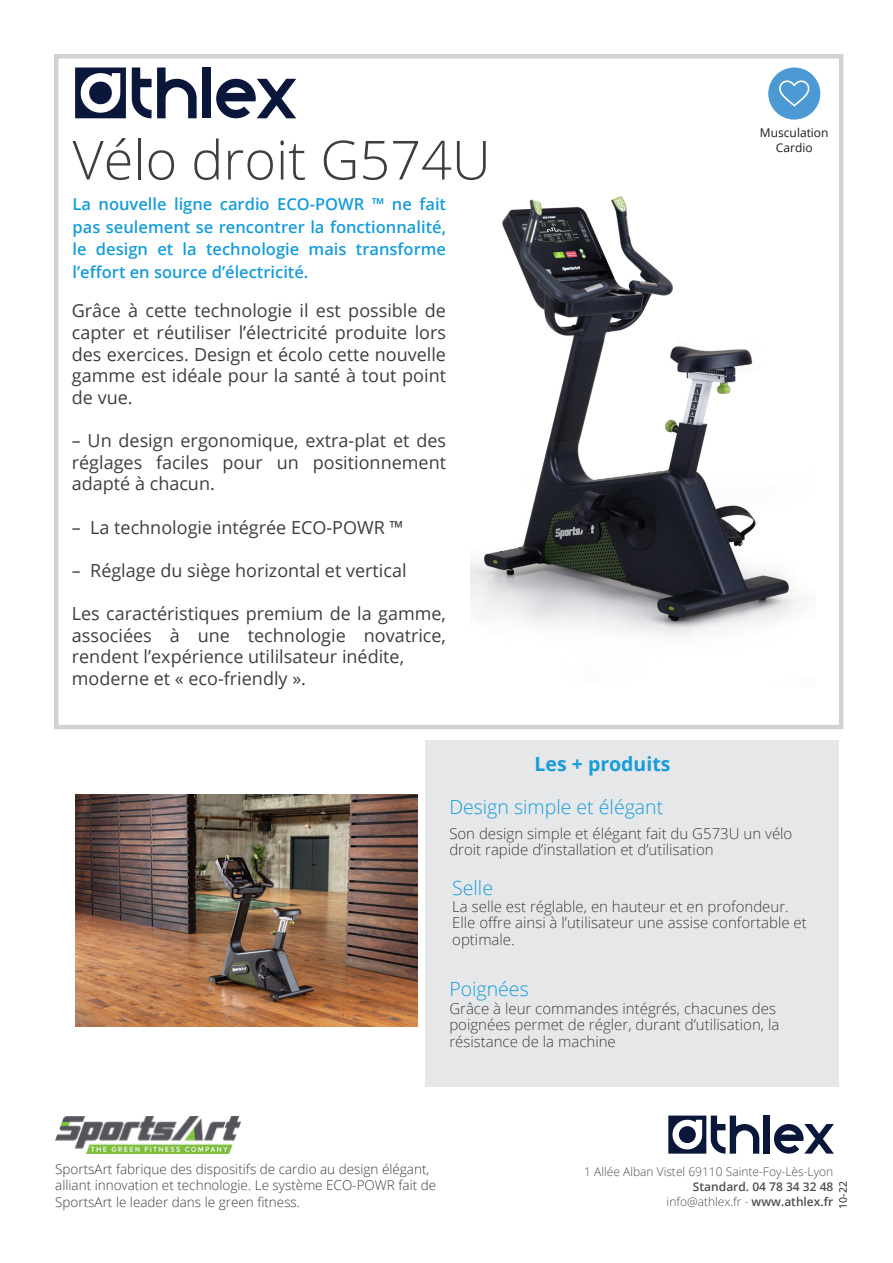
<style>
.page{position:relative;width:893px;height:1263px;background:#fff}
.page>*{position:absolute;margin:0;border:0;box-sizing:border-box;transform-origin:0 0}
.t1{font:300 54px "Open Sans";color:#3e3e3f}
.t2{font:300 19.5px "Open Sans";color:#179dd9}
.t3{font:700 19.5px "Open Sans";color:#179dd9}
.t4{font:18px/21.6px "Open Sans";color:#3e3e3f;text-align:justify}
.t5{font:600 16.5px/22.5px "Open Sans";color:#179dd9;text-align:justify}
.t6{font:300 15px "Open Sans";color:#3e3e3f}
.t7{font:300 13.5px/16.2px "Open Sans";color:#3e3e3f}
.t8{font:300 12px/15px "Open Sans";color:#4e4e4e;text-align:right}
.t9{font:12px/14.4px "Open Sans";color:#1c1c1c;text-align:center}
.t10{font:10.5px "Open Sans";color:#231f20}
.s1{font-weight:600}
</style>
<div class="page">
<div style="left:54px;top:54px;width:789px;height:675px;border:4px solid #d1d2d4"></div>
<div style="left:425px;top:740px;width:414px;height:346px;background:#e6e7e9"></div>
<svg style="left:75px;top:68px;width:51px;height:50px"></svg>
<svg style="left:132px;top:67px;width:65px;height:51px"></svg>
<div style="left:202px;top:67px;width:9px;height:51px;background:#0a163a"></div>
<svg style="left:216px;top:79px;width:80px;height:39px"></svg>
<div style="left:768px;top:67px;width:52px;height:53px;background:#4d99d4;border-radius:50%"></div>
<svg style="left:779px;top:80px;width:30px;height:27px"></svg>
<img style="left:76px;top:794px;width:341px;height:233px">
<img style="left:471px;top:196px;width:327px;height:439px">
<svg style="left:668px;top:1115px;width:91px;height:38px"></svg>
<div style="left:763px;top:1115px;width:7px;height:38px;background:#0a163a"></div>
<svg style="left:774px;top:1124px;width:60px;height:29px"></svg>
<img style="left:55px;top:1116px;width:185px;height:37px">
<p class="t1" style="left:73px;top:123px;width:420px">Vélo droit G574U</p>
<p class="t5" style="left:73px;top:193px;width:375px">La nouvelle ligne cardio ECO-POWR ™ ne fait pas seulement se rencontrer la fonctionnalité, le design et la technologie mais transforme l’effort en source d’électricité.</p>
<p class="t4" style="left:72px;top:300px;width:376px">Grâce à cette technologie il est possible de capter et réutiliser l’électricité produite lors des exercices. Design et écolo cette nouvelle gamme est idéale pour la santé à tout point de vue.</p>
<p class="t4" style="left:72px;top:429px;width:376px">– Un design ergonomique, extra-plat et des réglages faciles pour un positionnement adapté à chacun.</p>
<p class="t4" style="left:72px;top:516px;width:333px">– La technologie intégrée ECO-POWR ™</p>
<p class="t4" style="left:72px;top:559px;width:336px">– Réglage du siège horizontal et vertical</p>
<p class="t4" style="left:72px;top:602px;width:376px">Les caractéristiques premium de la gamme, associées à une technologie novatrice, rendent l’expérience utililsateur inédite,</p>
<p class="t4" style="left:72px;top:667px;width:236px">moderne et « eco-friendly ».</p>
<p class="t3" style="left:534px;top:750px;width:138px">Les + produits</p>
<p class="t2" style="left:449px;top:793px;width:215px">Design simple et élégant</p>
<p class="t9" style="left:760px;top:125px;width:70px">Musculation<br>Cardio</p>
<p class="t6" style="left:449px;top:823px;width:345px">Son design simple et élégant fait du G573U un vélo</p>
<p class="t6" style="left:449px;top:839px;width:266px">droit rapide d’installation et d’utilisation</p>
<p class="t2" style="left:452px;top:874px;width:42px">Selle</p>
<p class="t6" style="left:452px;top:896px;width:338px">La selle est réglable, en hauteur et en profondeur.</p>
<p class="t6" style="left:452px;top:912px;width:356px">Elle offre ainsi à l’utilisateur une assise confortable et</p>
<p class="t6" style="left:452px;top:929px;width:64px">optimale.</p>
<p class="t2" style="left:449px;top:976px;width:81px">Poignées</p>
<p class="t6" style="left:449px;top:998px;width:328px">Grâce à leur commandes intégrés, chacunes des</p>
<p class="t6" style="left:449px;top:1014px;width:332px">poignées permet de régler, durant d’utilisation, la</p>
<p class="t6" style="left:449px;top:1031px;width:168px">résistance de la machine</p>
<p class="t7" style="left:55px;top:1161px;width:382px">SportsArt fabrique des dispositifs de cardio au design élégant, alliant innovation et technologie. Le système ECO-POWR fait de<br>SportsArt le leader dans le green fitness.</p>
<p class="t8" style="left:584px;top:1164px;width:251px">1 Allée Alban Vistel 69110 Sainte-Foy-Lès-Lyon<br><span class="s1">Standard. 04 78 34 32 48</span></p>
<p class="t8" style="left:667px;top:1194px;width:168px">info@athlex.fr - <span class="s1">www.athlex.fr</span></p>
<p class="t10" style="left:836px;top:1208px;width:29px;rotate:-90deg">10-22</p>
</div>
